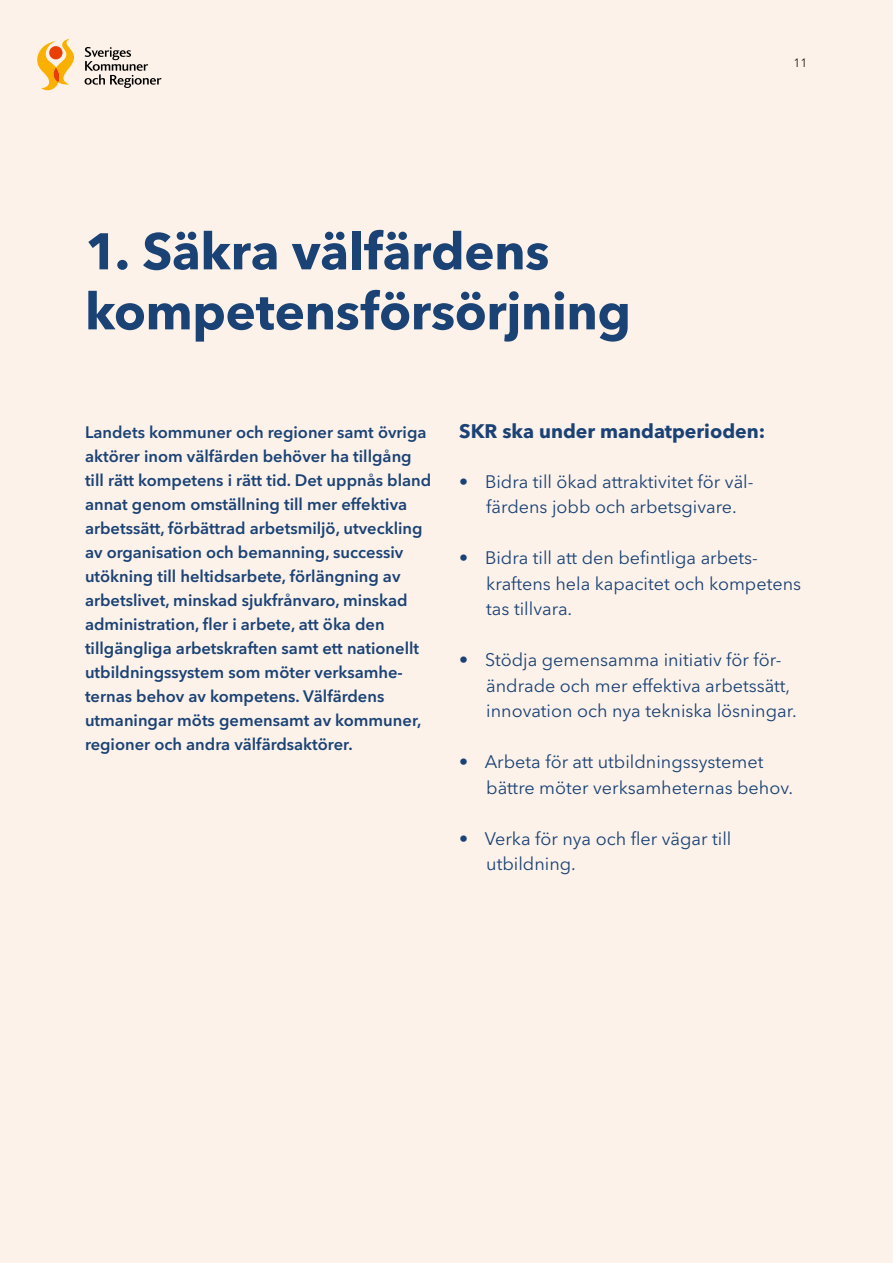
<style>
.page{position:relative;width:893px;height:1263px;background:#fcf2e9}
.page>*{position:absolute;margin:0;border:0;box-sizing:border-box;transform-origin:0 0}
.t1{font:700 51px "Avenir Next LT Pro";letter-spacing:-.005em;color:#1a4275}
.Punktlista{font:700 19.5px "Avenir Next LT Pro";color:#1a4275}
.t2{font:18px/25.5px "Avenir Next LT Pro";color:#1a4275}
.Punktlista-2{font:600 16.5px/24px "Avenir Next LT Pro";color:#1a4275}
.Punktlista-3{font:12px "Avenir Next LT Pro";color:#262421}
</style>
<div class="page">
<svg style="left:37px;top:39px;width:37px;height:51px"></svg>
<svg style="left:85px;top:47px;width:77px;height:41px"></svg>
<p class="t1" style="left:85px;top:220px;width:466px">1. Säkra välfärdens</p>
<p class="t1" style="left:85px;top:280px;width:547px">kompetensförsörjning</p>
<p class="Punktlista-3" style="left:793px;top:56px;width:15px">11</p>
<p class="Punktlista-2" style="left:85px;top:420px;width:348px">Landets kommuner och regioner samt övriga aktörer inom välfärden behöver ha tillgång till rätt kompetens i rätt tid. Det uppnås bland annat genom omställning till mer effektiva arbetssätt, förbättrad arbetsmiljö, utveckling av organisation och bemanning, successiv utökning till heltidsarbete, förlängning av arbetslivet, minskad sjukfrånvaro, minskad administration, fler i arbete, att öka den tillgängliga arbetskraften samt ett nationellt utbildningssystem som möter verksamhe&shy;ternas behov av kompetens. Välfärdens utmaningar möts gemensamt av kommuner, regioner och andra välfärdsaktörer.</p>
<p class="Punktlista" style="left:459px;top:419px;width:308px">SKR ska under mandatperioden:</p>
<p class="t2" style="left:459px;top:468px;width:296px;text-align:center">• Bidra till ökad attraktivitet för väl&shy;färdens jobb och arbetsgivare.</p>
<p class="t2" style="left:486px;top:545px;width:316px;text-indent:-27px">• Bidra till att den befintliga arbets&shy;kraftens hela kapacitet och kompetens tas tillvara.</p>
<p class="t2" style="left:486px;top:647px;width:312px;text-indent:-27px">• Stödja gemensamma initiativ för för&shy;ändrade och mer effektiva arbetssätt, innovation och nya tekniska lösningar.</p>
<p class="t2" style="left:486px;top:749px;width:308px;text-indent:-27px">• Arbeta för att utbildningssystemet bättre möter verksamheternas behov.</p>
<p class="t2" style="left:486px;top:825px;width:247px;text-indent:-27px">• Verka för nya och fler vägar till utbildning.</p>
</div>
